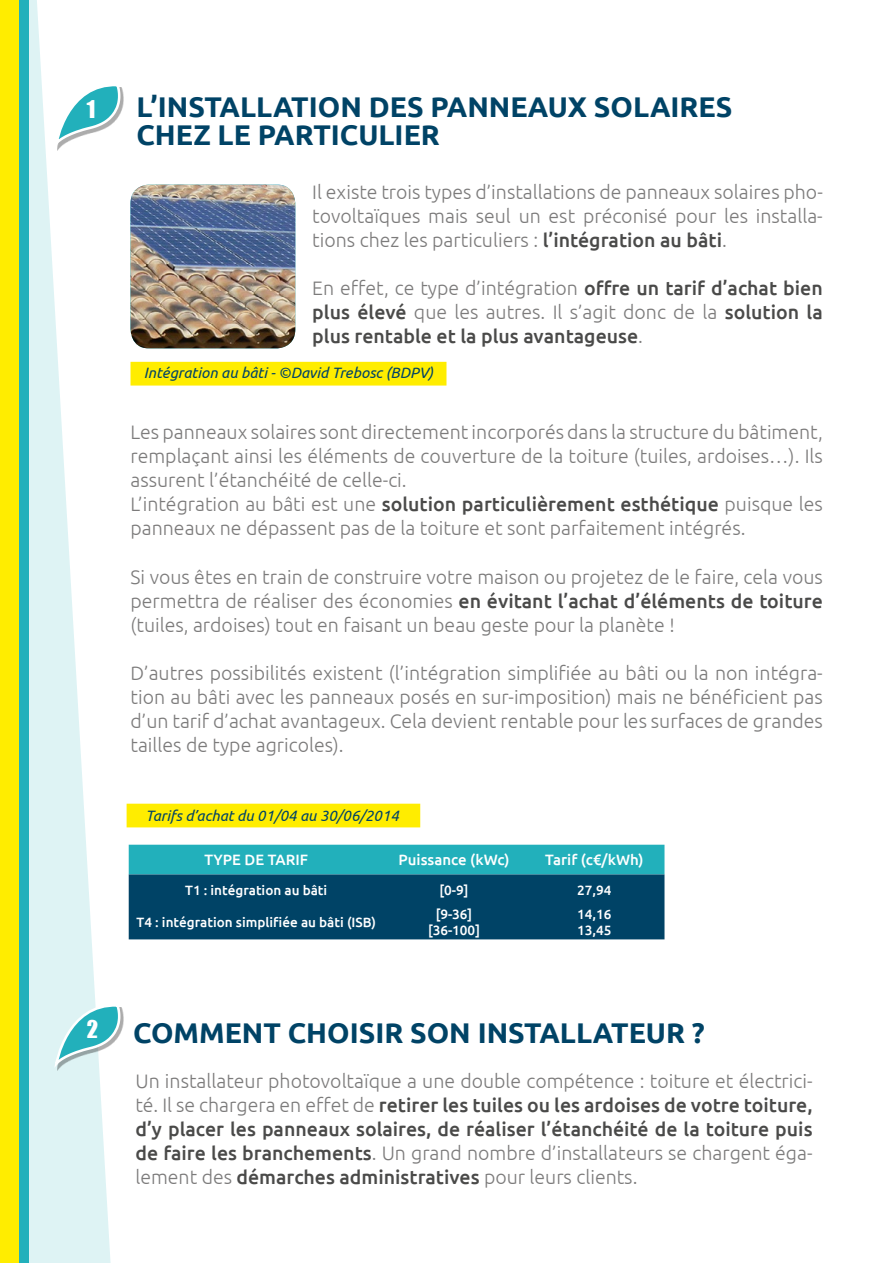
<style>
.page{position:relative;width:893px;height:1263px;background:#fff}
.page>*{position:absolute;margin:0;border:0;box-sizing:border-box;transform-origin:0 0}
.t1{font:700 28.5px/28.5px "Ubuntu";color:#004366}
.t2{font:22.5px "Impact";color:#fff}
.t3{font:300 19.5px/24px "Ubuntu";color:#7c7b7b;text-align:justify}
.t4{font:500 19.5px/24px "Ubuntu";color:#4a4a49;text-align:justify}
.t5{font:italic 15px "Ubuntu";color:#004366}
.t6{font:500 15px "Ubuntu";color:#fff}
.t7{font:500 13.5px/16.2px "Ubuntu";color:#fff;text-align:center}
.s1{font-weight:500;color:#4a4a49}
.s2{font-weight:300;color:#7c7b7b}
</style>
<div class="page">
<svg style="left:28px;top:0;width:83px;height:1263px;fill:#def3f4"></svg>
<div style="left:0;top:0;width:28px;height:1263px;background:#22b0bb"></div>
<div style="left:0;top:0;width:18px;height:1263px;background:#ffed00"></div>
<div style="left:57px;top:87px;width:67px;height:64px;background:#000;opacity:.33"></div>
<svg style="left:53px;top:83px;width:69px;height:64px"></svg>
<div style="left:57px;top:1007px;width:67px;height:64px;background:#000;opacity:.33"></div>
<svg style="left:53px;top:1003px;width:69px;height:64px"></svg>
<img style="left:130px;top:185px;width:165px;height:163px">
<div style="left:130px;top:362px;width:316px;height:24px;background:#ffed00;border:2px solid #ffed00"></div>
<svg style="left:129px;top:845px;width:535px;height:94px;background:#0b6580"></svg>
<div style="left:127px;top:804px;width:293px;height:23px;background:#ffed00"></div>
<p class="t2" style="left:87px;top:92px;width:10px">1</p>
<p class="t2" style="left:87px;top:1012px;width:13px">2</p>
<h1 class="t1" style="left:136px;top:92px;width:597px">L’INSTALLATION DES PANNEAUX SOLAIRES<br>CHEZ LE PARTICULIER</h1>
<p class="t3" style="left:312px;top:180px;width:512px">Il existe trois types d’installations de panneaux solaires pho&shy;tovoltaïques mais seul un est préconisé pour les installa&shy;tions chez les particuliers : <span class="s1">l’intégration au bâti</span>.</p>
<p class="t4" style="left:312px;top:276px;width:512px"><span class="s2">En effet, ce type d’intégration</span> offre un tarif d’achat bien plus élevé <span class="s2">que les autres. Il s’agit donc de la</span> solution la plus rentable et la plus avantageuse<span class="s2">.</span></p>
<p class="t5" style="left:144px;top:363px;width:291px">Intégration au bâti - ©David Trebosc (BDPV)</p>
<p class="t3" style="left:130px;top:420px;width:694px;text-align:left">Les panneaux solaires sont directement incorporés dans la structure du bâtiment, remplaçant ainsi les éléments de couverture de la toiture (tuiles, ardoises…). Ils assurent l’étanchéité de celle-ci.<br>L’intégration au bâti est une <span class="s1">solution particulièrement esthétique</span> puisque les panneaux ne dépassent pas de la toiture et sont parfaitement intégrés.</p>
<p class="t3" style="left:130px;top:564px;width:694px">Si vous êtes en train de construire votre maison ou projetez de le faire, cela vous permettra de réaliser des économies <span class="s1">en évitant l’achat d’éléments de toiture </span>(tuiles, ardoises) tout en faisant un beau geste pour la planète !</p>
<p class="t3" style="left:130px;top:660px;width:694px">D’autres possibilités existent (l’intégration simplifiée au bâti ou la non intégra&shy;tion au bâti avec les panneaux posés en sur-imposition) mais ne bénéficient pas d’un tarif d’achat avantageux. Cela devient rentable pour les surfaces de grandes tailles de type agricoles).</p>
<p class="t5" style="left:145px;top:806px;width:255px">Tarifs d’achat du 01/04 au 30/06/2014</p>
<p class="t6" style="left:204px;top:850px;width:105px">TYPE DE TARIF</p>
<p class="t6" style="left:398px;top:850px;width:113px">Puissance (kWc)</p>
<p class="t6" style="left:545px;top:850px;width:100px">Tarif (c€/kWh)</p>
<p class="t7" style="left:185px;top:881px;width:144px">T1 : intégration au bâti</p>
<p class="t7" style="left:440px;top:881px;width:30px">[0-9]</p>
<p class="t7" style="left:577px;top:881px;width:36px">27,94</p>
<p class="t7" style="left:137px;top:914px;width:241px">T4 : intégration simplifiée au bâti (ISB)</p>
<p class="t7" style="left:428px;top:905px;width:53px">[9-36] [36-100]</p>
<p class="t7" style="left:577px;top:905px;width:36px;text-align:left">14,16<br>13,45</p>
<h1 class="t1" style="left:133px;top:1018px;width:573px">COMMENT CHOISIR SON INSTALLATEUR ?</h1>
<p class="t3" style="left:135px;top:1069px;width:679px">Un installateur photovoltaïque a une double compétence : toiture et électrici&shy;té. Il se chargera en effet de <span class="s1">retirer les tuiles ou les ardoises de votre toiture, d’y placer les panneaux solaires, de réaliser l’étanchéité de la toiture puis de faire les branchements</span>. Un grand nombre d’installateurs se chargent éga&shy;lement des <span class="s1">démarches administratives</span> pour leurs clients.</p>
</div>
